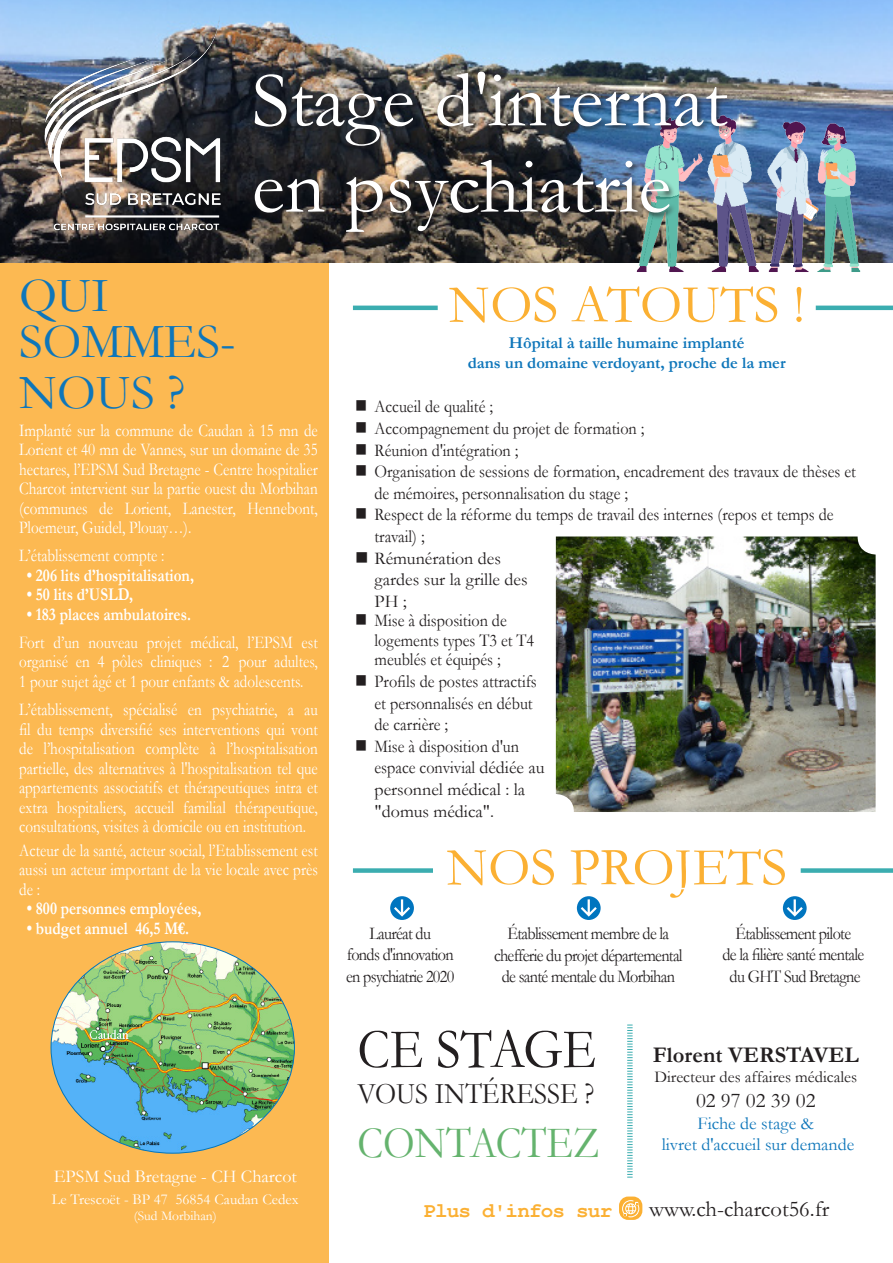
<style>
.page{position:relative;width:893px;height:1263px;background:#fff}
.page>*{position:absolute;margin:0;border:0;box-sizing:border-box;transform-origin:0 0}
.gros_titre{font:79.35px/86.2px "Garamond";color:#fff}
.t1{font:56.7px "Garamond";color:#231f20;scale:.9 1}
.Sous_titre_2_bleu{font:54px "Garamond";color:#fbb033}
.Sous_titre_2_bleu-2{font:49.5px/46.5px "Garamond";color:#0e76ba}
.t2{font:45px "Garamond";color:#65b36e;scale:.9 1}
.t3{font:30px "Garamond";color:#231f20;scale:.9 1}
.t4{font:22.5px "Garamond";color:#231f20}
.t5{font:700 22.5px "Garamond";color:#231f20}
.paragraphe_1_exergue{font:700 21px "Courier New";letter-spacing:-.04em;color:#fbb033}
.t6{font:21px "Garamond";color:#231f20}
.t7{font:18px/19.5px "Garamond";color:#fff;text-align:justify;scale:.84 1}
.parapraphe_centre_no{font:18px/21.6px "Garamond";color:#231f20;scale:.9 1}
.parapraphe_centre_no-2{font:18px/21.6px "Garamond";letter-spacing:-.04em;color:#231f20;text-align:center;scale:.9 1}
.t8{font:700 18px "Garamond";color:#fff;scale:.84 1}
.parapraphe_centre_no-3{font:18px/21.6px "Garamond";color:#231f20}
.t9{font:18px/21.6px "Garamond";color:#0e76ba;text-align:center}
.t10{font:18px "Garamond";color:#fff}
.paragraphe_1_bold_co{font:700 16.5px/19.8px "Garamond";color:#0e76ba;text-align:center}
.t11{font:16.5px "Garamond";color:#231f20}
.t12{font:15px "Garamond";color:#fff}
.t13{font:13.5px "Garamond";color:#fff}
.s1{font-style:inherit}
</style>
<div class="page">
<div style="left:0;top:259px;width:328px;height:1004px;background:#fcb952"></div>
<img style="left:0;top:0;width:893px;height:262px">
<hr style="left:353px;top:306px;width:540px;height:4px;background:#3badb0">
<svg style="left:619px;top:1196px;width:23px;height:24px"></svg>
<svg style="left:627px;top:1024px;width:6px;height:153px"></svg>
<div style="left:438px;top:285px;width:377px;height:41px;background:#fff"></div>
<img style="left:589px;top:95px;width:304px;height:177px">
<svg style="left:390px;top:896px;width:24px;height:24px"></svg>
<svg style="left:577px;top:896px;width:24px;height:24px"></svg>
<svg style="left:783px;top:896px;width:24px;height:24px"></svg>
<div style="left:353px;top:868px;width:540px;height:5px;background:#3badb0"></div>
<div style="left:434px;top:848px;width:366px;height:40px;background:#fff"></div>
<div style="left:252px;top:69px;width:482px;height:171px;background:#231f20;opacity:.75"></div>
<img style="left:51px;top:942px;width:243px;height:211px">
<img style="left:556px;top:536px;width:320px;height:276px">
<img style="left:34px;top:15px;width:197px;height:222px">
<p class="gros_titre" style="left:252px;top:55px;width:477px">Stage d'internat en psychiatrie</p>
<p class="Sous_titre_2_bleu-2" style="left:19px;top:271px;width:218px">QUI<br>SOMMES-</p>
<p class="Sous_titre_2_bleu-2" style="left:19px;top:368px;width:168px">NOUS ?</p>
<p class="t7" style="left:19px;top:420px;width:357px">Implanté sur la commune de Caudan à 15 mn de Lorient et 40 mn de Vannes, sur un domaine de 35 hectares, l’EPSM Sud Bretagne - Centre hospitalier Charcot intervient sur la partie ouest du Morbihan (communes de Lorient, Lanester, Hennebont, Ploemeur, Guidel, Plouay…).</p>
<p class="t7" style="left:19px;top:546px;width:175px">L’établissement compte :</p>
<p class="t8" style="left:27px;top:563px;width:201px">• 206 lits d’hospitalisation,</p>
<p class="t8" style="left:27px;top:582px;width:128px">• 50 lits d’USLD,</p>
<p class="t8" style="left:27px;top:602px;width:197px">• 183 places ambulatoires.</p>
<p class="t7" style="left:19px;top:632px;width:357px">Fort d’un nouveau projet médical, l’EPSM est organisé en 4 pôles cliniques : 2 pour adultes, 1 pour sujet âgé et 1 pour enfants &amp; adolescents.</p>
<p class="t7" style="left:19px;top:699px;width:357px">L’établissement, spécialisé en psychiatrie, a au fil du temps diversifié ses interventions qui vont de l’hospitalisation complète à l’hospitalisation partielle, des alternatives à l'hospitalisation tel que appartements associatifs et thérapeutiques intra et extra hospitaliers, accueil familial thérapeutique, consultations, visites à domicile ou en institution.</p>
<p class="t7" style="left:19px;top:840px;width:357px">Acteur de la santé, acteur social, l’Etablissement est aussi un acteur important de la vie locale avec près de :</p>
<p class="t8" style="left:27px;top:896px;width:209px">• 800 personnes employées,</p>
<p class="t8" style="left:27px;top:916px;width:195px">• budget annuel 46,5 M€.</p>
<p class="t10" style="left:54px;top:1164px;width:244px">EPSM Sud Bretagne - CH Charcot</p>
<p class="t12" style="left:52px;top:1189px;width:248px">Le Trescoët - BP 47 56854 Caudan Cedex</p>
<p class="t13" style="left:134px;top:1207px;width:84px">(Sud Morbihan)</p>
<p class="Sous_titre_2_bleu" style="left:449px;top:268px;width:358px">NOS ATOUTS <span class="s1">!</span></p>
<p class="paragraphe_1_bold_co" style="left:468px;top:333px;width:319px">Hôpital à taille humaine implanté<br>dans un domaine verdoyant, proche de la mer</p>
<p class="parapraphe_centre_no" style="left:375px;top:395px;width:133px">Accueil de qualité ;</p>
<p class="parapraphe_centre_no" style="left:375px;top:417px;width:301px">Accompagnement du projet de formation ;</p>
<p class="parapraphe_centre_no" style="left:375px;top:439px;width:161px">Réunion d'intégration ;</p>
<p class="parapraphe_centre_no" style="left:375px;top:460px;width:536px">Organisation de sessions de formation, encadrement des travaux de thèses et de mémoires, personnalisation du stage ;</p>
<p class="parapraphe_centre_no" style="left:375px;top:503px;width:512px">Respect de la réforme du temps de travail des internes (repos et temps de travail) ;</p>
<p class="parapraphe_centre_no-3" style="left:375px;top:547px;width:155px">Rémunération des gardes sur la grille des<br>PH ;</p>
<p class="parapraphe_centre_no" style="left:375px;top:610px;width:179px;line-height:19.5px">Mise à disposition de logements types T3 et T4 meublés et équipés ;</p>
<p class="parapraphe_centre_no" style="left:375px;top:670px;width:182px">Profils de postes attractifs et personnalisés en début de carrière ;</p>
<p class="parapraphe_centre_no" style="left:375px;top:735px;width:191px">Mise à disposition d'un espace convivial dédiée au personnel médical : la "domus médica".</p>
<p class="Sous_titre_2_bleu" style="left:446px;top:831px;width:342px">NOS PROJETS</p>
<p class="parapraphe_centre_no-2" style="left:347px;top:922px;width:120px">Lauréat du<br>fonds d'innovation</p>
<p class="parapraphe_centre_no-2" style="left:346px;top:965px;width:122px">en psychiatrie 2020</p>
<p class="parapraphe_centre_no-2" style="left:494px;top:922px;width:211px">Établissement membre de la chefferie du projet départemental de santé mentale du Morbihan</p>
<p class="parapraphe_centre_no-2" style="left:722px;top:922px;width:159px">Établissement pilote<br>de la filière santé mentale du GHT Sud Bretagne</p>
<p class="t1" style="left:357px;top:1011px;width:267px">CE STAGE</p>
<p class="t3" style="left:357px;top:1073px;width:265px">VOUS INTÉRESSE ?</p>
<p class="t2" style="left:357px;top:1112px;width:271px">CONTACTEZ</p>
<p class="t5" style="left:653px;top:1040px;width:208px">Florent VERSTAVEL</p>
<p class="t11" style="left:654px;top:1066px;width:204px">Directeur des affaires médicales</p>
<p class="t6" style="left:696px;top:1086px;width:121px">02 97 02 39 02</p>
<p class="t9" style="left:662px;top:1112px;width:194px">Fiche de stage &amp;<br>livret d'accueil sur demande</p>
<p class="paragraphe_1_exergue" style="left:423px;top:1197px;width:191px">Plus d'infos sur</p>
<p class="t4" style="left:649px;top:1193px;width:182px">www.ch-charcot56.fr</p>
</div>
